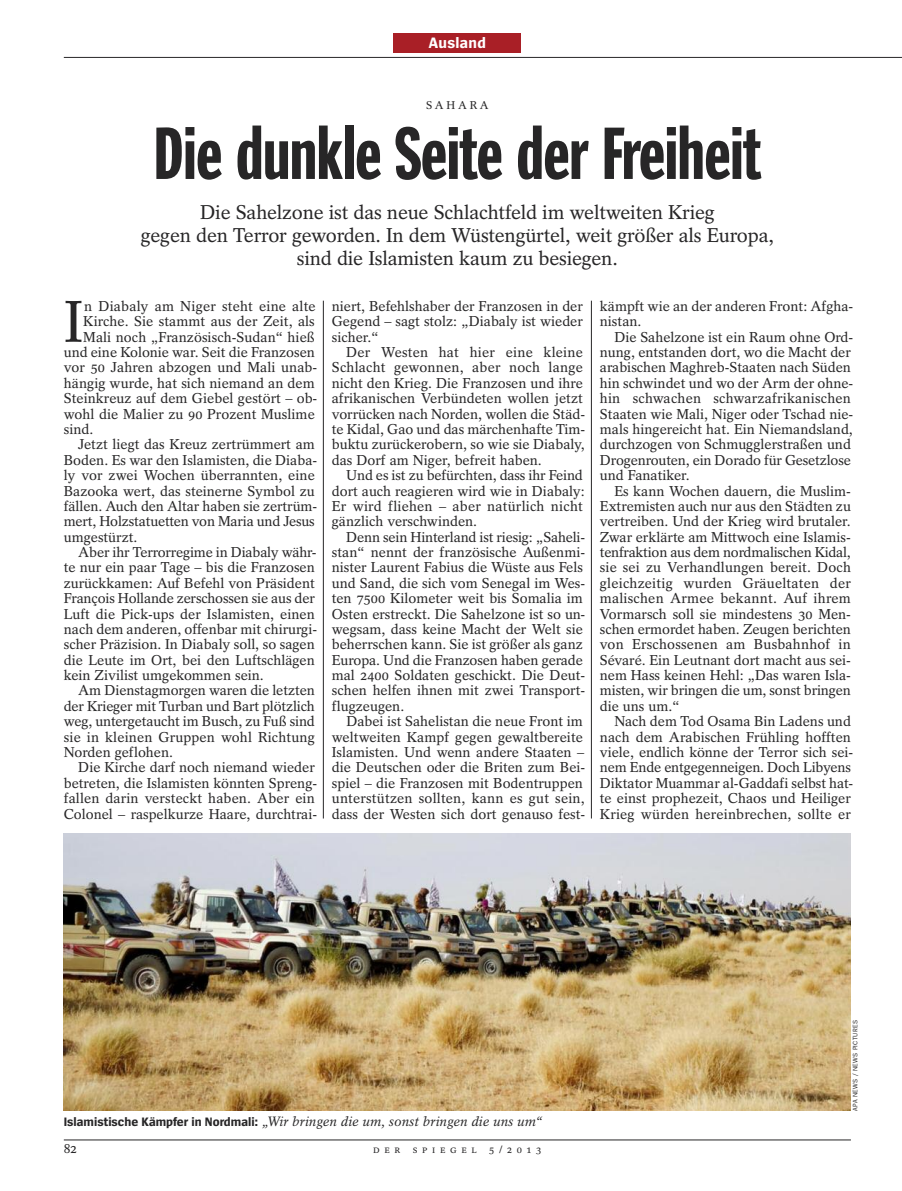
<style>
.page{position:relative;width:902px;height:1191px;background:#fff}
.page>*{position:absolute;margin:0;border:0;box-sizing:border-box;transform-origin:0 0}
.t1{font:75px "Spiegel Headline";letter-spacing:-.01em;color:#272627}
.t2{font:58.35px "Spiegel Serif";color:#272627}
.t3{font:19.8px/22.8px "Spiegel Serif";letter-spacing:-.01em;color:#272627;text-align:center}
.t4{font:700 15.75px "Spiegel Sans";letter-spacing:.02em;color:#fff}
.t5{font:14.25px/15.5px "Spiegel Serif";color:#272627}
.t6{font:italic 13.5px "Spiegel Serif";color:#272627}
.t7{font:13.5px "Spiegel Serif";color:#272627}
.t8{font:11.25px "Spiegel Serif";letter-spacing:.25em;color:#272627}
.t9{font:10.5px "Spiegel Serif";color:#272627}
.t10{font:6.75px "Spiegel Sans";letter-spacing:.05em;color:#272627}
.s1{font-family:"Spiegel Sans";font-weight:700;font-style:normal;font-size:12.75px}
</style>
<div class="page">
<hr style="left:323px;top:301px;width:1px;height:517px;background:#272627">
<hr style="left:591px;top:301px;width:1px;height:517px;background:#272627">
<hr style="left:64px;top:1139px;width:786px;height:1px;background:#272627">
<hr style="left:64px;top:57px;width:837px;height:1px;background:#272627">
<div style="left:393px;top:34px;width:128px;height:19px;background:#a91f26"></div>
<img style="left:64px;top:834px;width:786px;height:276px">
<p class="t4" style="left:429px;top:37px;width:59px">Ausland</p>
<p class="t8" style="left:426px;top:101px;width:64px">SAHARA</p>
<h1 class="t1" style="left:153px;top:125px;width:609px">Die dunkle Seite der Freiheit</h1>
<h3 class="t3" style="left:141px;top:203px;width:634px">Die Sahelzone ist das neue Schlachtfeld im weltweiten Krieg<br>gegen den Terror geworden. In dem Wüstengürtel, weit größer als Europa, sind die Islamisten kaum zu besiegen.</h3>
<h2 class="t2" style="left:64px;top:301px;width:21px">I</h2>
<p class="t5" style="left:84px;top:300px;width:233px">n Diabaly am Niger steht eine alte</p>
<p class="t5" style="left:83px;top:315px;width:233px">Kirche. Sie stammt aus der Zeit, als</p>
<p class="t5" style="left:83px;top:330px;width:233px">Mali noch „Französisch-Sudan“ hieß</p>
<p class="t5" style="left:64px;top:346px;width:252px">und eine Kolonie war. Seit die Franzosen</p>
<p class="t5" style="left:64px;top:361px;width:255px">vor 50 Jahren abzogen und Mali unab-</p>
<p class="t5" style="left:64px;top:377px;width:252px">hängig wurde, hat sich niemand an dem</p>
<p class="t5" style="left:64px;top:392px;width:255px">Steinkreuz auf dem Giebel gestört – ob-</p>
<p class="t5" style="left:64px;top:407px;width:252px">wohl die Malier zu 90 Prozent Muslime</p>
<p class="t5" style="left:64px;top:423px;width:31px">sind.</p>
<p class="t5" style="left:78px;top:438px;width:238px">Jetzt liegt das Kreuz zertrümmert am</p>
<p class="t5" style="left:64px;top:453px;width:255px">Boden. Es war den Islamisten, die Diaba-</p>
<p class="t5" style="left:64px;top:469px;width:252px">ly vor zwei Wochen überrannten, eine</p>
<p class="t5" style="left:64px;top:484px;width:252px">Bazooka wert, das steinerne Symbol zu</p>
<p class="t5" style="left:64px;top:500px;width:255px">fällen. Auch den Altar haben sie zertrüm-</p>
<p class="t5" style="left:64px;top:515px;width:252px">mert, Holzstatuetten von Maria und Jesus</p>
<p class="t5" style="left:64px;top:530px;width:75px">umgestürzt.</p>
<p class="t5" style="left:78px;top:546px;width:240px">Aber ihr Terrorregime in Diabaly währ-</p>
<p class="t5" style="left:64px;top:561px;width:252px">te nur ein paar Tage – bis die Franzosen</p>
<p class="t5" style="left:64px;top:576px;width:252px">zurückkamen: Auf Befehl von Präsident</p>
<p class="t5" style="left:64px;top:592px;width:252px">François Hollande zerschossen sie aus der</p>
<p class="t5" style="left:64px;top:607px;width:252px">Luft die Pick-ups der Islamisten, einen</p>
<p class="t5" style="left:64px;top:623px;width:255px">nach dem anderen, offenbar mit chirurgi-</p>
<p class="t5" style="left:64px;top:638px;width:252px">scher Präzision. In Diabaly soll, so sagen</p>
<p class="t5" style="left:64px;top:653px;width:252px">die Leute im Ort, bei den Luftschlägen</p>
<p class="t5" style="left:64px;top:669px;width:201px">kein Zivilist umgekommen sein.</p>
<p class="t5" style="left:78px;top:684px;width:238px">Am Dienstagmorgen waren die letzten</p>
<p class="t5" style="left:64px;top:699px;width:252px">der Krieger mit Turban und Bart plötzlich</p>
<p class="t5" style="left:64px;top:715px;width:252px">weg, untergetaucht im Busch, zu Fuß sind</p>
<p class="t5" style="left:64px;top:730px;width:252px">sie in kleinen Gruppen wohl Richtung</p>
<p class="t5" style="left:64px;top:746px;width:111px">Norden geflohen.</p>
<p class="t5" style="left:78px;top:761px;width:238px">Die Kirche darf noch niemand wieder</p>
<p class="t5" style="left:64px;top:776px;width:255px">betreten, die Islamisten könnten Spreng-</p>
<p class="t5" style="left:64px;top:792px;width:252px">fallen darin versteckt haben. Aber ein</p>
<p class="t5" style="left:64px;top:807px;width:255px">Colonel – raspelkurze Haare, durchtrai-</p>
<p class="t5" style="left:332px;top:300px;width:252px;text-align:justify">niert, Befehlshaber der Franzosen in der Gegend – sagt stolz: „Diabaly ist wieder sicher.“</p>
<p class="t5" style="left:332px;top:346px;width:255px;text-indent:14px">Der Westen hat hier eine kleine Schlacht gewonnen, aber noch lange nicht den Krieg. Die Franzosen und ihre afrikanischen Verbündeten wollen jetzt vorrücken nach Norden, wollen die Städ&shy;te Kidal, Gao und das märchenhafte Tim&shy;buktu zurückerobern, so wie sie Diabaly, das Dorf am Niger, befreit haben.</p>
<p class="t5" style="left:332px;top:469px;width:254px;text-indent:14px">Und es ist zu befürchten, dass ihr Feind dort auch reagieren wird wie in Diabaly:<br>Er wird fliehen – aber natürlich nicht gänzlich verschwinden.</p>
<p class="t5" style="left:332px;top:530px;width:255px;text-indent:14px">Denn sein Hinterland ist riesig: „Saheli&shy;stan“ nennt der französische Außenmi&shy;nister Laurent Fabius die Wüste aus Fels und Sand, die sich vom Senegal im Wes&shy;ten 7500 Kilometer weit bis Somalia im Osten erstreckt. Die Sahelzone ist so un&shy;wegsam, dass keine Macht der Welt sie beherrschen kann. Sie ist größer als ganz Europa. Und die Franzosen haben gerade mal 2400 Soldaten geschickt. Die Deut&shy;schen helfen ihnen mit zwei Transport&shy;flugzeugen.</p>
<p class="t5" style="left:332px;top:715px;width:255px;text-indent:14px">Dabei ist Sahelistan die neue Front im weltweiten Kampf gegen gewaltbereite Islamisten. Und wenn andere Staaten – die Deutschen oder die Briten zum Bei&shy;spiel – die Franzosen mit Bodentruppen unterstützen sollten, kann es gut sein, dass der Westen sich dort genauso fest-</p>
<p class="t5" style="left:600px;top:300px;width:255px">kämpft wie an der anderen Front: Afgha&shy;nistan.</p>
<p class="t5" style="left:600px;top:330px;width:255px;text-indent:14px">Die Sahelzone ist ein Raum ohne Ord&shy;nung, entstanden dort, wo die Macht der arabischen Maghreb-Staaten nach Süden hin schwindet und wo der Arm der ohne&shy;hin schwachen schwarzafrikanischen Staaten wie Mali, Niger oder Tschad nie&shy;mals hingereicht hat. Ein Niemandsland, durchzogen von Schmugglerstraßen und Drogenrouten, ein Dorado für Gesetzlose und Fanatiker.</p>
<p class="t5" style="left:600px;top:484px;width:252px;text-align:justify;text-indent:14px">Es kann Wochen dauern, die Muslim-Extremisten auch nur aus den Städten zu vertreiben. Und der Krieg wird brutaler.<br>Zwar erklärte am Mittwoch eine Islamis&shy;tenfraktion aus dem nordmalischen Kidal, sie sei zu Verhandlungen bereit. Doch gleichzeitig wurden Gräueltaten der malischen Armee bekannt. Auf ihrem Vormarsch soll sie mindestens 30 Men&shy;schen ermordet haben. Zeugen berichten von Erschossenen am Busbahnhof in Sévaré. Ein Leutnant dort macht aus sei&shy;nem Hass keinen Hehl: „Das waren Isla&shy;misten, wir bringen die um, sonst bringen die uns um.“</p>
<p class="t5" style="left:600px;top:715px;width:255px;text-indent:14px">Nach dem Tod Osama Bin Ladens und nach dem Arabischen Frühling hofften viele, endlich könne der Terror sich sei&shy;nem Ende entgegenneigen. Doch Libyens Diktator Muammar al-Gaddafi selbst hat&shy;te einst prophezeit, Chaos und Heiliger Krieg würden hereinbrechen, sollte er</p>
<p class="t6" style="left:64px;top:1116px;width:480px"><span class="s1">Islamistische Kämpfer in Nordmali:</span> „Wir bringen die um, sonst bringen die uns um“</p>
<p class="t7" style="left:64px;top:1143px;width:15px">82</p>
<p class="t9" style="left:373px;top:1145px;width:170px">DER SPIEGEL 5/2013</p>
<p class="t10" style="left:852px;top:1110px;width:92px;rotate:-90deg">APA NEWS / NEWS PICTURES</p>
</div>
